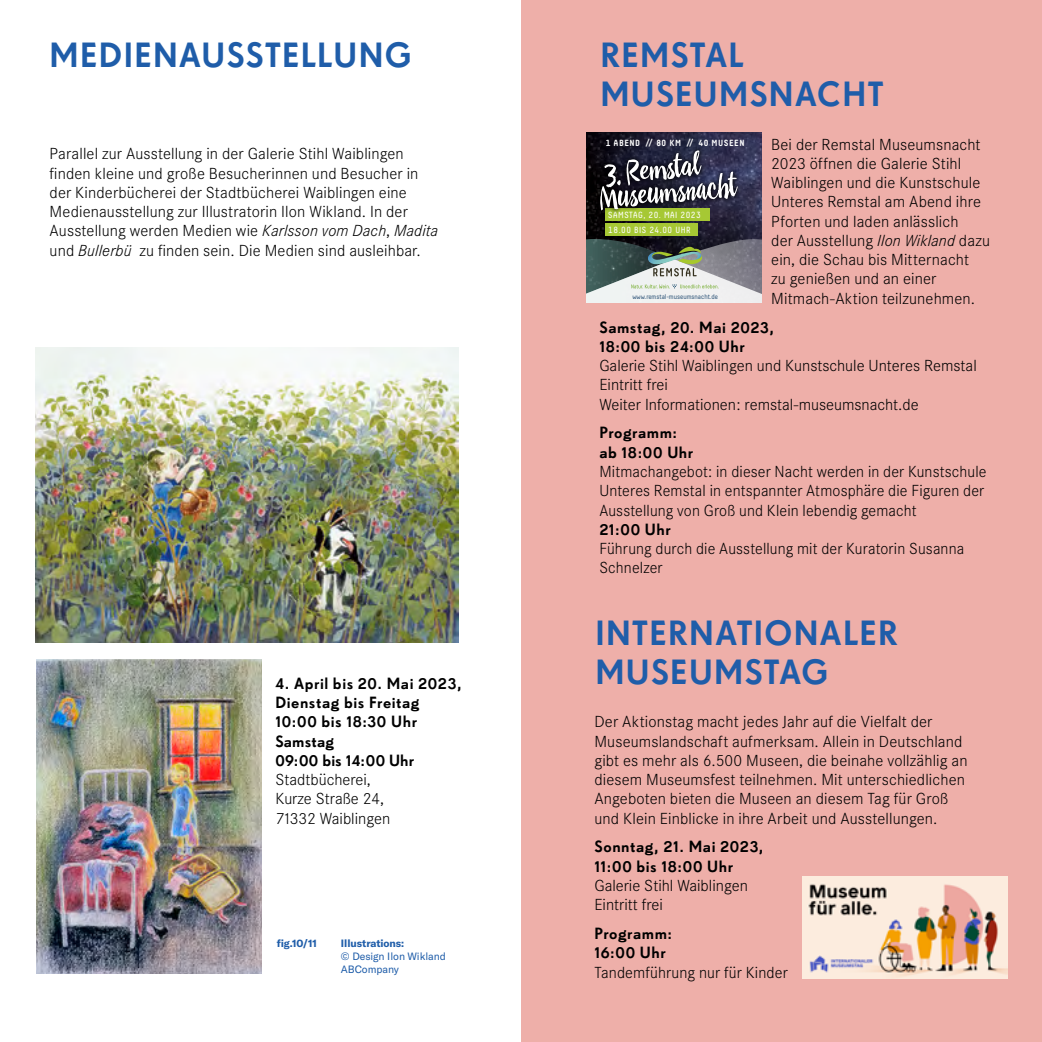
<style>
.page{position:relative;width:1042px;height:1042px;background:#fff}
.page>*{position:absolute;margin:0;border:0;box-sizing:border-box;transform-origin:0 0}
.t1{font:33.95px/38.5px "Super Grotesk B Med LF";letter-spacing:.04em;color:#1f5da9}
.t2{font:300 15.75px/19.2px "Corporate SBQ";letter-spacing:.01em;color:#000}
.t3{font:15.75px/19.2px "Super Grotesk B Med LF";letter-spacing:.035em;color:#000}
.t4{font:10.5px/13.1px "GT America";letter-spacing:-.005em;color:#1f5da9}
.t5{font:700 10.5px "GT America";letter-spacing:-.005em;color:#1f5da9}
.t6{font:8.92px/15.2px "Decima Round";letter-spacing:.06em;color:#fff}
.t7{font:700 8.92px "Decima Round";letter-spacing:.06em;color:#fff}
.t8{font:6.83px "Decima Round";color:#33587b}
.s1{font-style:italic}
</style>
<div class="page">
<div style="left:521px;top:0;width:521px;height:1042px;background:#eeafa9"></div>
<img style="left:36px;top:347px;width:423px;height:295px">
<img style="left:37px;top:660px;width:225px;height:313px">
<img style="left:803px;top:876px;width:204px;height:102px">
<img style="left:586px;top:133px;width:175px;height:106px">
<div style="left:605px;top:209px;width:105px;height:12px;background:#a6c834"></div>
<div style="left:605px;top:224px;width:93px;height:12px;background:#a6c834"></div>
<svg style="left:586px;top:239px;width:175px;height:64px;background:#909897"></svg>
<svg style="left:595px;top:146px;width:147px;height:69px"></svg>
<svg style="left:600px;top:150px;width:138px;height:60px;background:#54555f"></svg>
<h1 class="t1" style="left:50px;top:36px;width:364px">MEDIENAUSSTELLUNG</h1>
<p class="t2" style="left:50px;top:144px;width:390px">Parallel zur Ausstellung in der Galerie Stihl Waiblingen finden kleine und große Besucherinnen und Besucher in der Kinderbücherei der Stadtbücherei Waiblingen eine Medienausstellung zur Illustratorin Ilon Wikland. In der Ausstellung werden Medien wie <span class="s1">Karlsson vom Dach</span>, <span class="s1">Madita </span>und <span class="s1">Bullerbü</span> zu finden sein. Die Medien sind ausleihbar.</p>
<p class="t3" style="left:275px;top:673px;width:188px">4. April bis 20. Mai 2023,<br>Dienstag bis Freitag<br>10:00 bis 18:30 Uhr<br>Samstag<br>09:00 bis 14:00 Uhr</p>
<p class="t2" style="left:275px;top:770px;width:116px">Stadtbücherei,<br>Kurze Straße 24,<br>71332 Waiblingen</p>
<p class="t5" style="left:277px;top:937px;width:42px">fig.10/11</p>
<p class="t5" style="left:341px;top:937px;width:65px">Illustrations:</p>
<p class="t4" style="left:341px;top:950px;width:107px">© Design Ilon Wikland<br>ABCompany</p>
<h1 class="t1" style="left:600px;top:36px;width:285px">REMSTAL<br>MUSEUMSNACHT</h1>
<p class="t2" style="left:771px;top:135px;width:220px">Bei der Remstal Museumsnacht<br>2023 öffnen die Galerie Stihl<br>Waiblingen und die Kunstschule<br>Unteres Remstal am Abend ihre<br>Pforten und laden anlässlich<br>der Ausstellung <span class="s1">Ilon Wikland</span> dazu ein, die Schau bis Mitternacht<br>zu genießen und an einer<br>Mitmach-Aktion teilzunehmen.</p>
<p class="t3" style="left:599px;top:317px;width:176px">Samstag, 20. Mai 2023,<br>18:00 bis 24:00 Uhr</p>
<p class="t2" style="left:599px;top:356px;width:379px">Galerie Stihl Waiblingen und Kunstschule Unteres Remstal<br>Eintritt frei<br>Weiter Informationen: remstal-museumsnacht.de</p>
<p class="t3" style="left:599px;top:423px;width:95px">Programm: ab 18:00 Uhr</p>
<p class="t2" style="left:599px;top:462px;width:389px">Mitmachangebot: in dieser Nacht werden in der Kunstschule<br>Unteres Remstal in entspannter Atmosphäre die Figuren der<br>Ausstellung von Groß und Klein lebendig gemacht</p>
<p class="t3" style="left:599px;top:519px;width:73px">21:00 Uhr</p>
<p class="t2" style="left:599px;top:539px;width:366px">Führung durch die Ausstellung mit der Kuratorin Susanna<br>Schnelzer</p>
<p class="t7" style="left:606px;top:137px;width:140px">1 ABEND // 80 KM // 40 MUSEEN</p>
<p class="t6" style="left:608px;top:207px;width:94px">SAMSTAG, 20. MAI 2023<br>18.00 BIS 24.00 UHR</p>
<p class="t8" style="left:632px;top:293px;width:87px">www.remstal-museumsnacht.de</p>
<h1 class="t1" style="left:595px;top:614px;width:304px">INTERNATIONALER<br>MUSEUMSTAG</h1>
<p class="t2" style="left:594px;top:712px;width:375px">Der Aktionstag macht jedes Jahr auf die Vielfalt der Museumslandschaft aufmerksam. Allein in Deutschland gibt es mehr als 6.500 Museen, die beinahe vollzählig an diesem Museumsfest teilnehmen. Mit unterschiedlichen Angeboten bieten die Museen an diesem Tag für Groß und Klein Einblicke in ihre Arbeit und Ausstellungen.</p>
<p class="t3" style="left:594px;top:837px;width:171px">Sonntag, 21. Mai 2023,<br>11:00 bis 18:00 Uhr</p>
<p class="t2" style="left:594px;top:876px;width:155px">Galerie Stihl Waiblingen<br>Eintritt frei</p>
<p class="t3" style="left:594px;top:924px;width:79px">Programm:<br>16:00 Uhr</p>
<p class="t2" style="left:594px;top:962px;width:195px">Tandemführung nur für Kinder</p>
</div>
